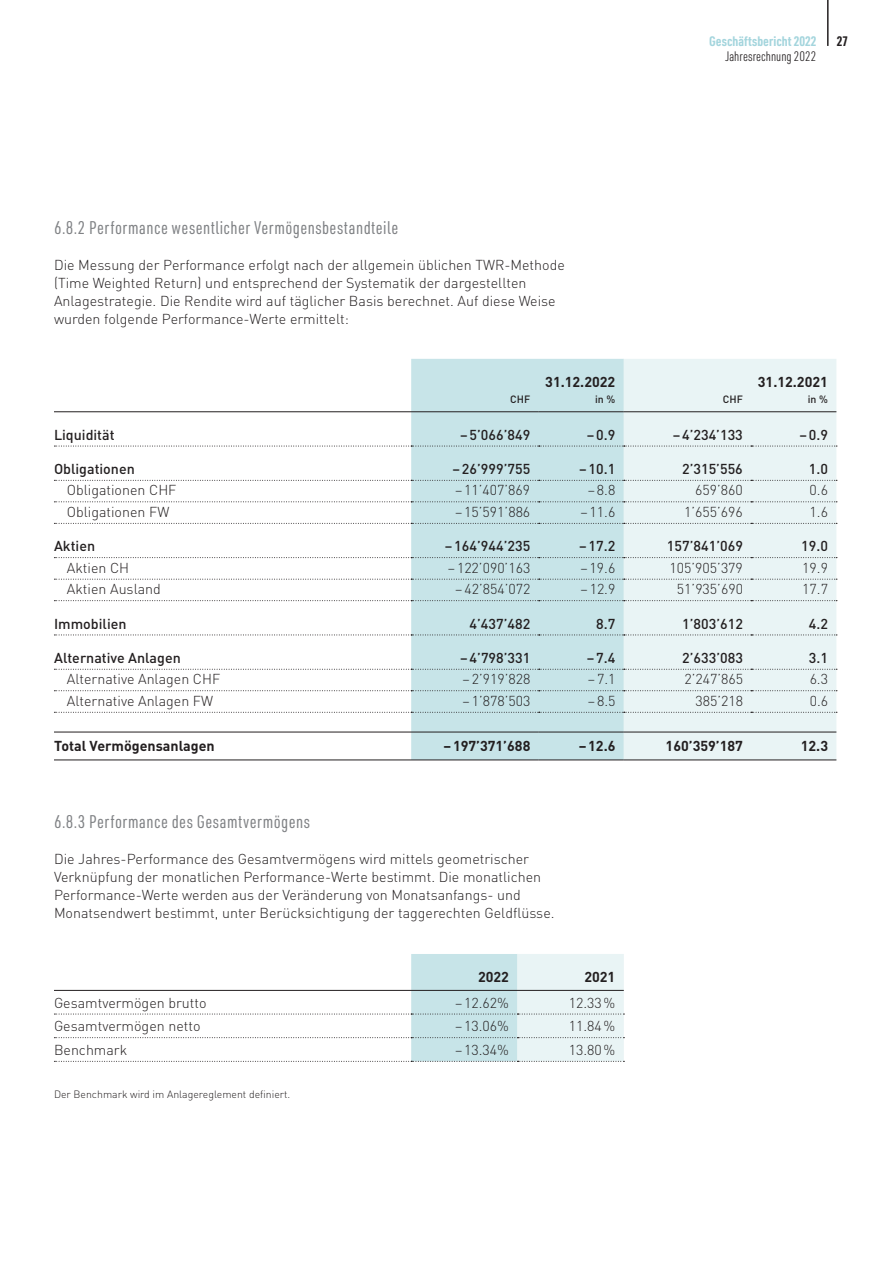
<style>
.page{position:relative;width:893px;height:1263px;background:#fff}
.page>*{position:absolute;margin:0;border:0;box-sizing:border-box;transform-origin:0 0}
.t1{font:18px "URWDIN Cond";letter-spacing:.025em;color:#808285}
.t2{font:300 14.25px/18px "DINOT";color:#231f20}
.t3{font:500 14.25px "DINOT";color:#231f20}
.t4{font:700 14.25px "DINOT";color:#231f20}
.t5{font:700 13.5px "URWDIN Cond";color:#a4d5dd}
.t6{font:300 13.5px "URWDIN Cond";color:#231f20}
.t7{font:700 13.5px "URWDIN Cond";color:#231f20}
.t8{font:300 10.5px "DINOT";color:#231f20}
.t9{font:500 10.5px "DINOT";color:#231f20}
</style>
<div class="page">
<hr style="left:827px;top:0;width:2px;height:46px;background:#231f20">
<div style="left:411px;top:359px;width:213px;height:400px;background:#c7e4e8"></div>
<div style="left:624px;top:359px;width:212px;height:400px;background:#e9f4f5"></div>
<svg style="left:54px;top:501px;width:783px;height:1px"></svg>
<svg style="left:54px;top:579px;width:783px;height:1px"></svg>
<svg style="left:54px;top:446px;width:783px;height:1px"></svg>
<svg style="left:54px;top:480px;width:783px;height:1px"></svg>
<svg style="left:54px;top:523px;width:783px;height:1px"></svg>
<svg style="left:54px;top:557px;width:783px;height:1px"></svg>
<svg style="left:54px;top:600px;width:783px;height:1px"></svg>
<svg style="left:54px;top:635px;width:783px;height:1px"></svg>
<svg style="left:54px;top:669px;width:783px;height:1px"></svg>
<svg style="left:54px;top:690px;width:783px;height:1px"></svg>
<svg style="left:54px;top:712px;width:783px;height:1px"></svg>
<hr style="left:54px;top:411px;width:485px;height:1px;background:#231f20">
<hr style="left:539px;top:411px;width:85px;height:1px;background:#231f20">
<hr style="left:624px;top:411px;width:212px;height:1px;background:#231f20">
<hr style="left:54px;top:732px;width:485px;height:1px;background:#231f20">
<hr style="left:539px;top:732px;width:85px;height:1px;background:#231f20">
<hr style="left:624px;top:732px;width:212px;height:1px;background:#231f20">
<hr style="left:54px;top:759px;width:485px;height:1px;background:#231f20">
<hr style="left:539px;top:759px;width:85px;height:1px;background:#231f20">
<hr style="left:624px;top:759px;width:212px;height:1px;background:#231f20">
<svg style="left:54px;top:954px;width:570px;height:108px"></svg>
<hr style="left:54px;top:990px;width:570px;height:1px;background:#231f20">
<p class="t5" style="left:709px;top:36px;width:109px">Geschäftsbericht 2022</p>
<p class="t6" style="left:725px;top:48px;width:93px">Jahresrechnung 2022</p>
<p class="t7" style="left:837px;top:36px;width:13px">27</p>
<p class="t1" style="left:54px;top:220px;width:346px">6.8.2 Performance wesentlicher Vermögensbestandteile</p>
<p class="t2" style="left:54px;top:257px;width:512px">Die Messung der Performance erfolgt nach der allgemein üblichen TWR-Methode (Time Weighted Return) und entsprechend der Systematik der dargestellten Anlagestrategie. Die Rendite wird auf täglicher Basis berechnet. Auf diese Weise wurden folgende Performance-Werte ermittelt:</p>
<p class="t4" style="left:545px;top:377px;width:72px">31.12.2022</p>
<p class="t4" style="left:758px;top:377px;width:72px">31.12.2021</p>
<p class="t9" style="left:510px;top:396px;width:21px">CHF</p>
<p class="t9" style="left:595px;top:396px;width:22px">in %</p>
<p class="t9" style="left:723px;top:396px;width:21px">CHF</p>
<p class="t9" style="left:808px;top:396px;width:22px">in %</p>
<p class="t3" style="left:54px;top:429px;width:62px">Liquidität</p>
<p class="t3" style="left:460px;top:429px;width:72px">– 5’066’849</p>
<p class="t3" style="left:587px;top:429px;width:30px">– 0.9</p>
<p class="t3" style="left:673px;top:429px;width:72px">– 4’234’133</p>
<p class="t3" style="left:799px;top:429px;width:30px">– 0.9</p>
<p class="t3" style="left:54px;top:464px;width:82px">Obligationen</p>
<p class="t3" style="left:452px;top:464px;width:79px">– 26’999’755</p>
<p class="t3" style="left:579px;top:464px;width:38px">– 10.1</p>
<p class="t3" style="left:682px;top:464px;width:62px">2’315’556</p>
<p class="t3" style="left:809px;top:464px;width:21px">1.0</p>
<p class="t2" style="left:67px;top:483px;width:111px">Obligationen CHF</p>
<p class="t2" style="left:455px;top:483px;width:77px">– 11’407’869</p>
<p class="t2" style="left:588px;top:483px;width:29px">– 8.8</p>
<p class="t2" style="left:695px;top:483px;width:49px">659’860</p>
<p class="t2" style="left:810px;top:483px;width:20px">0.6</p>
<p class="t2" style="left:67px;top:505px;width:104px">Obligationen FW</p>
<p class="t2" style="left:455px;top:505px;width:77px">– 15’591’886</p>
<p class="t2" style="left:580px;top:505px;width:36px">– 11.6</p>
<p class="t2" style="left:684px;top:505px;width:60px">1’655’696</p>
<p class="t2" style="left:810px;top:505px;width:20px">1.6</p>
<p class="t3" style="left:54px;top:541px;width:43px">Aktien</p>
<p class="t3" style="left:445px;top:541px;width:87px">– 164’944’235</p>
<p class="t3" style="left:579px;top:541px;width:38px">– 17.2</p>
<p class="t3" style="left:667px;top:541px;width:77px">157’841’069</p>
<p class="t3" style="left:801px;top:541px;width:28px">19.0</p>
<p class="t2" style="left:67px;top:560px;width:64px">Aktien CH</p>
<p class="t2" style="left:448px;top:560px;width:84px">– 122’090’163</p>
<p class="t2" style="left:581px;top:560px;width:36px">– 19.6</p>
<p class="t2" style="left:670px;top:560px;width:75px">105’905’379</p>
<p class="t2" style="left:802px;top:560px;width:27px">19.9</p>
<p class="t2" style="left:67px;top:582px;width:96px">Aktien Ausland</p>
<p class="t2" style="left:455px;top:582px;width:77px">– 42’854’072</p>
<p class="t2" style="left:581px;top:582px;width:36px">– 12.9</p>
<p class="t2" style="left:677px;top:582px;width:68px">51’935’690</p>
<p class="t2" style="left:802px;top:582px;width:27px">17.7</p>
<p class="t3" style="left:54px;top:618px;width:74px">Immobilien</p>
<p class="t3" style="left:470px;top:618px;width:62px">4’437’482</p>
<p class="t3" style="left:596px;top:618px;width:21px">8.7</p>
<p class="t3" style="left:682px;top:618px;width:62px">1’803’612</p>
<p class="t3" style="left:809px;top:618px;width:21px">4.2</p>
<p class="t3" style="left:54px;top:653px;width:128px">Alternative Anlagen</p>
<p class="t3" style="left:460px;top:653px;width:72px">– 4’798’331</p>
<p class="t3" style="left:587px;top:653px;width:30px">– 7.4</p>
<p class="t3" style="left:682px;top:653px;width:62px">2’633’083</p>
<p class="t3" style="left:809px;top:653px;width:21px">3.1</p>
<p class="t2" style="left:67px;top:672px;width:155px">Alternative Anlagen CHF</p>
<p class="t2" style="left:463px;top:672px;width:69px">– 2’919’828</p>
<p class="t2" style="left:588px;top:672px;width:29px">– 7.1</p>
<p class="t2" style="left:684px;top:672px;width:60px">2’247’865</p>
<p class="t2" style="left:810px;top:672px;width:20px">6.3</p>
<p class="t2" style="left:67px;top:693px;width:148px">Alternative Anlagen FW</p>
<p class="t2" style="left:463px;top:693px;width:69px">– 1’878’503</p>
<p class="t2" style="left:588px;top:693px;width:29px">– 8.5</p>
<p class="t2" style="left:695px;top:693px;width:49px">385’218</p>
<p class="t2" style="left:810px;top:693px;width:20px">0.6</p>
<p class="t4" style="left:54px;top:741px;width:162px">Total Vermögensanlagen</p>
<p class="t4" style="left:443px;top:741px;width:88px">– 197’371’688</p>
<p class="t4" style="left:579px;top:741px;width:38px">– 12.6</p>
<p class="t4" style="left:666px;top:741px;width:79px">160’359’187</p>
<p class="t4" style="left:801px;top:741px;width:29px">12.3</p>
<p class="t1" style="left:54px;top:814px;width:257px">6.8.3 Performance des Gesamtvermögens</p>
<p class="t2" style="left:54px;top:851px;width:502px">Die Jahres-Performance des Gesamtvermögens wird mittels geometrischer Verknüpfung der monatlichen Performance-Werte bestimmt. Die monatlichen Performance-Werte werden aus der Veränderung von Monatsanfangs- und Monatsendwert bestimmt, unter Berücksichtigung der taggerechten Geldflüsse.</p>
<p class="t4" style="left:478px;top:972px;width:32px">2022</p>
<p class="t4" style="left:584px;top:972px;width:32px">2021</p>
<p class="t2" style="left:54px;top:995px;width:154px">Gesamtvermögen brutto</p>
<p class="t2" style="left:455px;top:995px;width:55px">– 12.62%</p>
<p class="t2" style="left:569px;top:995px;width:48px">12.33 %</p>
<p class="t2" style="left:54px;top:1019px;width:148px">Gesamtvermögen netto</p>
<p class="t2" style="left:455px;top:1019px;width:55px">– 13.06%</p>
<p class="t2" style="left:569px;top:1019px;width:48px">11.84 %</p>
<p class="t2" style="left:54px;top:1043px;width:75px">Benchmark</p>
<p class="t2" style="left:455px;top:1043px;width:55px">– 13.34%</p>
<p class="t2" style="left:569px;top:1043px;width:48px">13.80 %</p>
<p class="t8" style="left:54px;top:1090px;width:238px">Der Benchmark wird im Anlagereglement definiert.</p>
</div>
